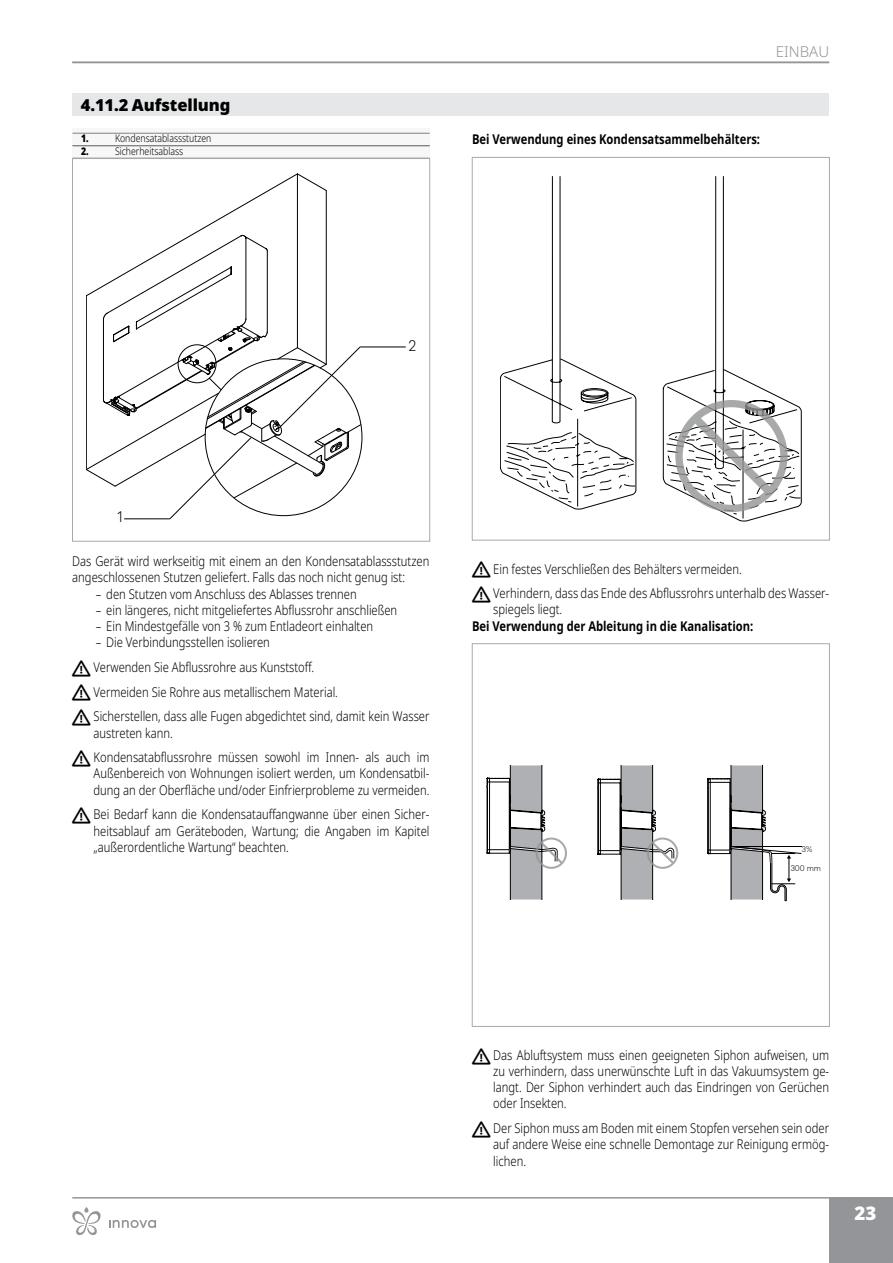
<style>
.page{position:relative;width:893px;height:1263px;background:#fff}
.page>*{position:absolute;margin:0;border:0;box-sizing:border-box;transform-origin:0 0}
.t1{font:900 18.75px "Noto Sans";color:#fff}
.t2{font:900 16.5px "Noto Sans";letter-spacing:-.005em;color:#000}
.t3{font:300 15px "Noto Sans";color:#939598}
.t4{font:300 14.4px "Sailec";color:#000}
.t5{font:300 13.5px/16.2px "Noto Sans";color:#000;scale:.83 1}
.t6{font:700 13.5px "Noto Sans";color:#000;scale:.83 1}
.t7{font:300 10.5px "Noto Sans";color:#000;scale:.83 1}
.t8{font:900 10.5px "Noto Sans";color:#000;scale:.83 1}
.t9{font:300 7.65px "Sailec";color:#000}
</style>
<div class="page">
<hr style="left:72px;top:1197px;width:757px;height:1px;background:#939598">
<div style="left:829px;top:1197px;width:64px;height:66px;background:#939598"></div>
<hr style="left:72px;top:62px;width:757px;height:1px;background:#939598">
<div style="left:72px;top:94px;width:757px;height:22px;background:#e6e7e8"></div>
<div style="left:73px;top:128px;width:357px;height:31px;background:#f7f7f7"></div>
<hr style="left:73px;top:133px;width:357px;height:1px;background:#808285">
<hr style="left:73px;top:145px;width:357px;height:1px;background:#808285">
<hr style="left:73px;top:146px;width:357px;height:1px;background:#808285">
<hr style="left:124px;top:519px;width:46px;height:1px;background:#000">
<hr style="left:360px;top:347px;width:46px;height:1px;background:#000">
<svg style="left:86px;top:173px;width:275px;height:346px"></svg>
<div style="left:72px;top:158px;width:358px;height:383px;border:1px solid #a7a9ac"></div>
<svg style="left:722px;top:379px;width:80px;height:142px"></svg>
<svg style="left:500px;top:176px;width:244px;height:333px"></svg>
<svg style="left:675px;top:400px;width:112px;height:112px"></svg>
<div style="left:472px;top:157px;width:358px;height:383px;border:1px solid #a7a9ac"></div>
<svg style="left:487px;top:765px;width:315px;height:136px"></svg>
<div style="left:472px;top:643px;width:358px;height:384px;border:1px solid #a7a9ac"></div>
<svg style="left:109px;top:1220px;width:47px;height:8px"></svg>
<svg style="left:72px;top:1207px;width:29px;height:28px"></svg>
<p class="t2" style="left:81px;top:93px;width:151px">4.11.2 Aufstellung</p>
<p class="t8" style="left:81px;top:130px;width:9px">1.</p>
<p class="t7" style="left:115px;top:131px;width:118px">Kondensatablassstutzen</p>
<p class="t8" style="left:81px;top:143px;width:9px">2.</p>
<p class="t7" style="left:115px;top:143px;width:84px">Sicherheitsablass</p>
<p class="t3" style="left:776px;top:41px;width:18px">Einbau</p>
<p class="t6" style="left:472px;top:130px;width:349px">Bei Verwendung eines Kondensatsammelbehälters:</p>
<p class="t4" style="left:408px;top:336px;width:9px">2</p>
<p class="t4" style="left:118px;top:507px;width:7px">1</p>
<p class="t5" style="left:72px;top:553px;width:432px">Das Gerät wird werkseitig mit einem an den Kondensatablassstutzen angeschlossenen Stutzen geliefert. Falls das noch nicht genug ist:</p>
<p class="t5" style="left:96px;top:586px;width:316px">– den Stutzen vom Anschluss des Ablasses trennen</p>
<p class="t5" style="left:96px;top:602px;width:365px">– ein längeres, nicht mitgeliefertes Abflussrohr anschließen</p>
<p class="t5" style="left:96px;top:618px;width:336px">– Ein Mindestgefälle von 3 % zum Entladeort einhalten</p>
<p class="t5" style="left:94px;top:630px;width:406px;line-height:24.8px">– Die Verbindungsstellen isolieren<br>Verwenden Sie Abflussrohre aus Kunststoff.<br>Vermeiden Sie Rohre aus metallischem Material.<br>Sicherstellen, dass alle Fugen abgedichtet sind, damit kein Wasser</p>
<p class="t5" style="left:94px;top:720px;width:406px;line-height:24.8px">austreten kann.<br>Kondensatabflussrohre müssen sowohl im Innen- als auch im</p>
<p class="t5" style="left:94px;top:766px;width:406px">Außenbereich von Wohnungen isoliert werden, um Kondensatbil&shy;dung an der Oberfläche und/oder Einfrierprobleme zu vermeiden.</p>
<p class="t5" style="left:94px;top:807px;width:406px;text-align:justify">Bei Bedarf kann die Kondensatauffangwanne über einen Sicher&shy;heitsablauf am Geräteboden, Wartung; die Angaben im Kapitel „außerordentliche Wartung“ beachten.</p>
<p class="t5" style="left:493px;top:557px;width:406px;line-height:24.8px">Ein festes Verschließen des Behälters vermeiden.<br>Verhindern, dass das Ende des Abflussrohrs unterhalb des Wasser-</p>
<p class="t5" style="left:493px;top:602px;width:85px">spiegels liegt.</p>
<p class="t6" style="left:472px;top:616px;width:340px">Bei Verwendung der Ableitung in die Kanalisation:</p>
<p class="t9" style="left:802px;top:844px;width:12px">3%</p>
<p class="t9" style="left:791px;top:863px;width:32px">300 mm</p>
<p class="t5" style="left:493px;top:1047px;width:406px;text-align:justify">Das Abluftsystem muss einen geeigneten Siphon aufweisen, um zu verhindern, dass unerwünschte Luft in das Vakuumsystem ge&shy;langt. Der Siphon verhindert auch das Eindringen von Gerüchen oder Insekten.</p>
<p class="t5" style="left:493px;top:1120px;width:406px;text-align:justify">Der Siphon muss am Boden mit einem Stopfen versehen sein oder auf andere Weise eine schnelle Demontage zur Reinigung ermög&shy;lichen.</p>
<h1 class="t1" style="left:854px;top:1199px;width:23px">23</h1>
</div>
